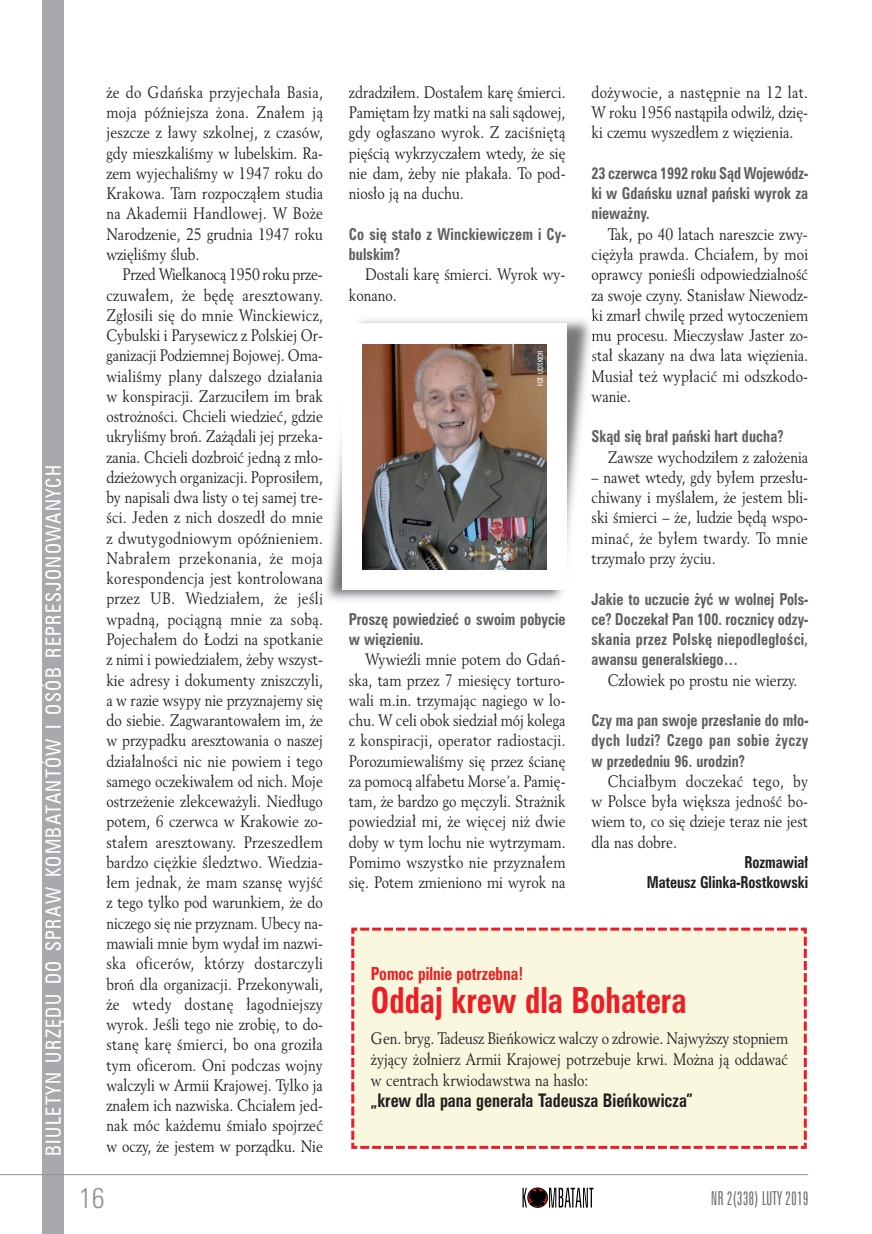
<style>
.page{position:relative;width:872px;height:1234px;background:#fff}
.page>*{position:absolute;margin:0;border:0;box-sizing:border-box;transform-origin:0 0}
.t1{font:36px "Zurich Cn EU Bold";color:#ee1d23;scale:.87 1}
.t2{font:28.5px "Zurich Lt Cn EU Normal";color:#939598}
.t3{font:21px "Zurich Cn EU Normal";letter-spacing:.07em;color:#fff;scale:.92 1}
.t4{font:19.2px "Zurich Lt X Cn EU Normal";color:#6c6d70}
.t5{font:18.75px "Zurich Cn EU Bold";color:#231f20;scale:.87 1}
.t6{font:18px "Zurich Cn EU Bold";color:#ee1d23;scale:.87 1}
.t7{font:16.5px/20.2px "Revival 565 EU Normal";color:#231f20;text-align:justify;scale:.87 1}
.t8{font:16.5px/20.2px "Zurich Cn EU Bold";letter-spacing:.005em;color:#5f5f62;text-align:justify;scale:.87 1}
.t9{font:16.5px/20.2px "Zurich Cn EU Bold";color:#231f20;text-align:right;scale:.87 1}
.t10{font:7.5px "Zurich Cn EU Normal";color:#fff;scale:.9 1}
</style>
<div class="page">
<div style="left:43px;top:0;width:21px;height:1233px;background:#a8a9ad"></div>
<hr style="left:0;top:1173px;width:808px;height:1px;background:#939598">
<svg style="left:522px;top:1187px;width:71px;height:20px"></svg>
<img style="left:318px;top:319px;width:277px;height:286px">
<svg style="left:592px;top:314px;width:7px;height:7px"></svg>
<svg style="left:592px;top:333px;width:5px;height:8px"></svg>
<svg style="left:592px;top:353px;width:3px;height:8px"></svg>
<svg style="left:592px;top:369px;width:1px;height:12px"></svg>
<div style="left:342px;top:323px;width:224px;height:267px;background:#fff"></div>
<img style="left:362px;top:344px;width:185px;height:226px">
<div style="left:351px;top:927px;width:456px;height:222px;background:#faf7df"></div>
<p class="t3" style="left:41px;top:1155px;width:752px;rotate:-90deg">BIULETYN URZĘDU DO SPRAW KOMBATANTÓW I OSÓB REPRESJONOWANYCH</p>
<p class="t7" style="left:106px;top:83px;width:250px">że do Gdańska przyjechała Basia, moja późniejsza żona. Znałem ją jeszcze z ławy szkolnej, z czasów, gdy mieszkaliśmy w lubelskim. Ra&shy;zem wyjechaliśmy w 1947 roku do Krakowa. Tam rozpocząłem studia na Akademii Handlowej. W Boże Narodzenie, 25 grudnia 1947 roku wzięliśmy ślub.</p>
<p class="t7" style="left:106px;top:265px;width:251px;text-indent:16px">Przed Wielkanocą 1950 roku prze&shy;czuwałem, że będę aresztowany.<br>Zgłosili się do mnie Winckiewicz, Cybulski i Parysewicz z Polskiej Or&shy;ganizacji Podziemnej Bojowej. Oma&shy;wialiśmy plany dalszego działania w konspiracji. Zarzuciłem im brak ostrożności. Chcieli wiedzieć, gdzie ukryliśmy broń. Zażądali jej przeka&shy;zania. Chcieli dozbroić jedną z mło&shy;dzieżowych organizacji. Poprosiłem, by napisali dwa listy o tej samej tre&shy;ści. Jeden z nich doszedł do mnie z dwutygodniowym opóźnieniem.<br>Nabrałem przekonania, że moja korespondencja jest kontrolowana przez UB. Wiedziałem, że jeśli wpadną, pociągną mnie za sobą.<br>Pojechałem do Łodzi na spotkanie z nimi i powiedziałem, żeby wszyst&shy;kie adresy i dokumenty zniszczyli, a w razie wsypy nie przyznajemy się do siebie. Zagwarantowałem im, że w przypadku aresztowania o naszej działalności nic nie powiem i tego samego oczekiwałem od nich. Moje ostrzeżenie zlekceważyli. Niedługo potem, 6 czerwca w Krakowie zo&shy;stałem aresztowany. Przeszedłem bardzo ciężkie śledztwo. Wiedzia&shy;łem jednak, że mam szansę wyjść z tego tylko pod warunkiem, że do niczego się nie przyznam. Ubecy na&shy;mawiali mnie bym wydał im nazwi&shy;ska oficerów, którzy dostarczyli broń dla organizacji. Przekonywali, że wtedy dostanę łagodniejszy wyrok. Jeśli tego nie zrobię, to do&shy;stanę karę śmierci, bo ona groziła tym oficerom. Oni podczas wojny walczyli w Armii Krajowej. Tylko ja znałem ich nazwiska. Chciałem jed&shy;nak móc każdemu śmiało spojrzeć w oczy, że jestem w porządku. Nie</p>
<h2 class="t2" style="left:79px;top:1179px;width:28px">16</h2>
<p class="t7" style="left:349px;top:83px;width:250px">zdradziłem. Dostałem karę śmierci.<br>Pamiętam łzy matki na sali sądowej, gdy ogłaszano wyrok. Z zaciśniętą pięścią wykrzyczałem wtedy, że się nie dam, żeby nie płakała. To pod&shy;niosło ją na duchu.</p>
<p class="t8" style="left:349px;top:224px;width:251px">Co się stało z Winckiewiczem i Cy&shy;bulskim?</p>
<p class="t7" style="left:349px;top:265px;width:250px;text-indent:16px">Dostali karę śmierci. Wyrok wy&shy;konano.</p>
<p class="t10" style="left:536px;top:386px;width:42px;rotate:-90deg">FOT. UDSKIOR</p>
<p class="t8" style="left:349px;top:608px;width:250px">Proszę powiedzieć o swoim pobycie w więzieniu.</p>
<p class="t7" style="left:349px;top:650px;width:250px;text-indent:16px">Wywieźli mnie potem do Gdań&shy;ska, tam przez 7 miesięcy torturo&shy;wali m.in. trzymając nagiego w lo&shy;chu. W celi obok siedział mój kolega z konspiracji, operator radiostacji.<br>Porozumiewaliśmy się przez ścianę za pomocą alfabetu Morse’a. Pamię&shy;tam, że bardzo go męczyli. Strażnik powiedział mi, że więcej niż dwie doby w tym lochu nie wytrzymam.<br>Pomimo wszystko nie przyznałem się. Potem zmieniono mi wyrok na</p>
<p class="t7" style="left:591px;top:83px;width:250px">dożywocie, a następnie na 12 lat.<br>W roku 1956 nastąpiła odwilż, dzię&shy;ki czemu wyszedłem z więzienia.</p>
<p class="t8" style="left:591px;top:163px;width:250px">23 czerwca 1992 roku Sąd Wojewódz&shy;ki w Gdańsku uznał pański wyrok za nieważny.</p>
<p class="t7" style="left:591px;top:224px;width:250px;text-indent:16px">Tak, po 40 latach nareszcie zwy&shy;ciężyła prawda. Chciałem, by moi oprawcy ponieśli odpowiedzialność za swoje czyny. Stanisław Niewodz&shy;ki zmarł chwilę przed wytoczeniem mu procesu. Mieczysław Jaster zo&shy;stał skazany na dwa lata więzienia.<br>Musiał też wypłacić mi odszkodo&shy;wanie.</p>
<p class="t8" style="left:591px;top:426px;width:222px">Skąd się brał pański hart ducha?</p>
<p class="t7" style="left:607px;top:447px;width:232px">Zawsze wychodziłem z założenia</p>
<p class="t7" style="left:591px;top:467px;width:250px">– nawet wtedy, gdy byłem przesłu&shy;chiwany i myślałem, że jestem bli&shy;ski śmierci – że, ludzie będą wspo&shy;minać, że byłem twardy. To mnie trzymało przy życiu.</p>
<p class="t8" style="left:591px;top:588px;width:251px">Jakie to uczucie żyć w wolnej Pols&shy;ce? Doczekał Pan 100. rocznicy odzy&shy;skania przez Polskę niepodległości, awansu generalskiego…</p>
<p class="t7" style="left:607px;top:670px;width:220px">Człowiek po prostu nie wierzy.</p>
<p class="t8" style="left:591px;top:710px;width:251px">Czy ma pan swoje przesłanie do mło&shy;dych ludzi? Czego pan sobie życzy w przededniu 96. urodzin?</p>
<p class="t7" style="left:591px;top:771px;width:251px;text-indent:16px">Chciałbym doczekać tego, by w Polsce była większa jedność bo&shy;wiem to, co się dzieje teraz nie jest dla nas dobre.</p>
<p class="t9" style="left:647px;top:851px;width:187px">Rozmawiał<br>Mateusz Glinka-Rostkowski</p>
<p class="t6" style="left:371px;top:962px;width:177px">Pomoc pilnie potrzebna!</p>
<h1 class="t1" style="left:371px;top:977px;width:364px">Oddaj krew dla Bohatera</h1>
<p class="t7" style="left:371px;top:1028px;width:481px;line-height:21px">Gen. bryg. Tadeusz Bieńkowicz walczy o zdrowie. Najwyższy stopniem żyjący żołnierz Armii Krajowej potrzebuje krwi. Można ją oddawać w centrach krwiodawstwa na hasło:</p>
<p class="t5" style="left:371px;top:1088px;width:372px">„krew dla pana generała Tadeusza Bieńkowicza”</p>
<p class="t4" style="left:710px;top:1186px;width:100px">NR 2(338) LUTY 2019</p>
</div>
